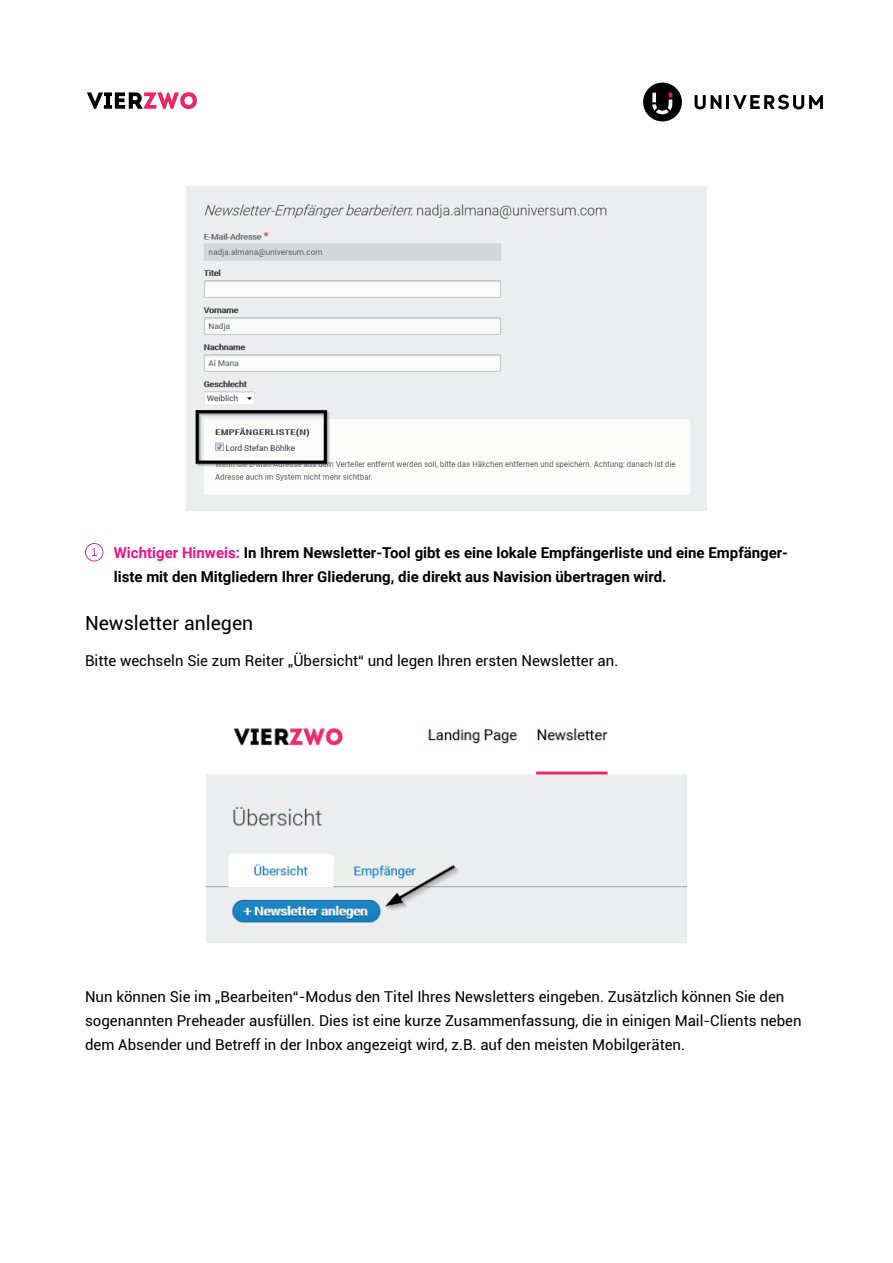
<style>
.page{position:relative;width:893px;height:1263px;background:#fff}
.page>*{position:absolute;margin:0;border:0;box-sizing:border-box;transform-origin:0 0}
.t1{font:19.5px "Roboto";color:#000001}
.t2{font:15px/24px "Roboto";color:#000001}
.t3{font:700 15px/24px "Roboto";color:#000001}
.s1{color:#ea128a}
</style>
<div class="page">
<svg style="left:643px;top:83px;width:39px;height:38px"></svg>
<svg style="left:695px;top:95px;width:26px;height:14px"></svg>
<hr style="left:726px;top:95px;width:3px;height:14px;background:#000001">
<svg style="left:733px;top:95px;width:90px;height:14px"></svg>
<svg style="left:87px;top:92px;width:110px;height:17px"></svg>
<svg style="left:85px;top:543px;width:18px;height:18px"></svg>
<img style="left:187px;top:186px;width:519px;height:324px">
<img style="left:207px;top:728px;width:479px;height:214px">
<p class="t3" style="left:114px;top:540px;width:676px"><span class="s1">Wichtiger Hinweis:</span> In Ihrem Newsletter-Tool gibt es eine lokale Empfängerliste und eine Empfänger&shy;liste mit den Mitgliedern Ihrer Gliederung, die direkt aus Navision übertragen wird.</p>
<h1 class="t1" style="left:85px;top:609px;width:170px">Newsletter anlegen</h1>
<p class="t2" style="left:85px;top:648px;width:535px">Bitte wechseln Sie zum Reiter „Übersicht“ und legen Ihren ersten Newsletter an.</p>
<p class="t2" style="left:85px;top:984px;width:718px">Nun können Sie im „Bearbeiten“-Modus den Titel Ihres Newsletters eingeben. Zusätzlich können Sie den sogenannten Preheader ausfüllen. Dies ist eine kurze Zusammenfassung, die in einigen Mail-Clients neben dem Absender und Betreff in der Inbox angezeigt wird, z.B. auf den meisten Mobilgeräten.</p>
</div>
